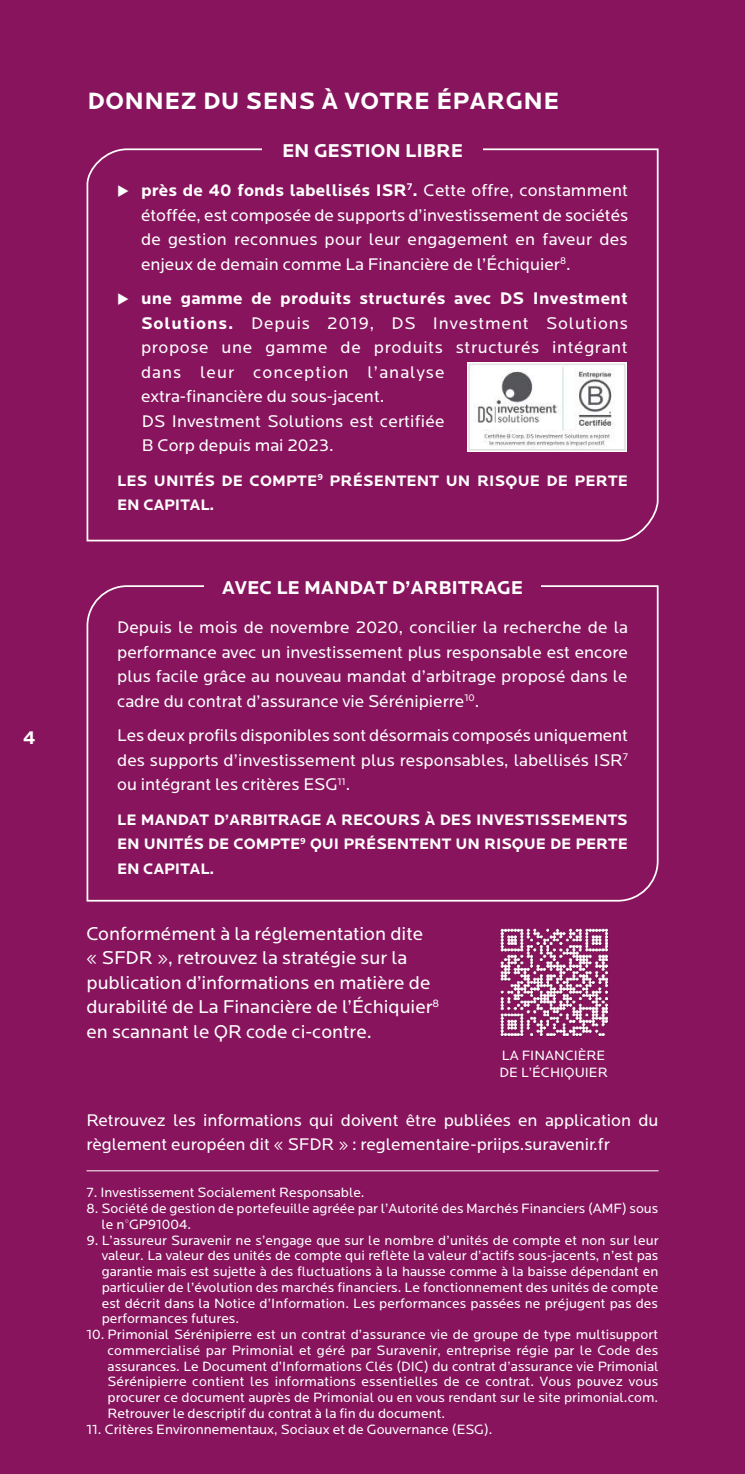
<style>
.page{position:relative;width:745px;height:1474px;background:#fff}
.page>*{position:absolute;margin:0;border:0;box-sizing:border-box;transform-origin:0 0}
.t1{font:700 24.5px "Locator";letter-spacing:.02em;color:#fff}
.t2{font:19.25px/24.5px "Locator";color:#fff}
.t3{font:700 19.25px "Locator";color:#fff}
.t4{font:17.5px/24.5px "Locator";color:#fff;text-align:justify}
.t5{font:17.5px/24.5px "Locator";letter-spacing:.035em;color:#fff}
.t6{font:700 15.75px/24.5px "Locator";color:#fff}
.t7{font:14px/15.8px "Locator";color:#fff}
.s1{font-weight:700}
</style>
<div class="page">
<div style="left:0;top:0;width:744px;height:1473px;background:#88145d"></div>
<hr style="left:86px;top:1170px;width:572px;height:1px;background:#fff">
<svg style="left:86px;top:148px;width:573px;height:394px"></svg>
<div style="left:262px;top:122px;width:220px;height:50px;background:#88145d"></div>
<svg style="left:86px;top:585px;width:573px;height:317px"></svg>
<div style="left:204px;top:560px;width:336px;height:47px;background:#88145d"></div>
<img style="left:466px;top:362px;width:160px;height:89px">
<img style="left:500px;top:928px;width:109px;height:109px">
<h2 class="t3" style="left:23px;top:728px;width:14px">4</h2>
<h1 class="t1" style="left:88px;top:88px;width:472px">DONNEZ DU SENS À VOTRE ÉPARGNE</h1>
<h2 class="t3" style="left:282px;top:140px;width:182px">EN GESTION LIBRE</h2>
<p class="t4" style="left:141px;top:178px;width:488px;text-indent:-24px">◆ <span class="s1">près de 40 fonds labellisés ISR</span><sup>7</sup><span class="s1">.</span> Cette offre, constamment étoffée, est composée de supports d’investissement de sociétés de gestion reconnues pour leur engagement en faveur des enjeux de demain comme La Financière de l’Échiquier<sup>8</sup>.</p>
<p class="t5" style="left:141px;top:286px;width:488px;text-indent:-24px">◆ <span class="s1">une gamme de produits structurés avec DS Investment Solutions.</span> Depuis 2019, DS Investment Solutions propose une gamme de produits structurés intégrant dans leur conception l’analyse<br>extra-financière du sous-jacent.<br>DS Investment Solutions est certifiée<br>B Corp depuis mai 2023.</p>
<p class="t6" style="left:117px;top:468px;width:512px">LES UNITÉS DE COMPTE<sup>9</sup> PRÉSENTENT UN RISQUE DE PERTE<br>EN CAPITAL.</p>
<h2 class="t3" style="left:222px;top:577px;width:302px">AVEC LE MANDAT D’ARBITRAGE</h2>
<p class="t4" style="left:117px;top:615px;width:512px">Depuis le mois de novembre 2020, concilier la recherche de la performance avec un investissement plus responsable est encore plus facile grâce au nouveau mandat d’arbitrage proposé dans le cadre du contrat d’assurance vie Sérénipierre<sup>10</sup>.</p>
<p class="t4" style="left:117px;top:723px;width:512px">Les deux profils disponibles sont désormais composés uniquement des supports d’investissement plus responsables, labellisés ISR<sup>7 </sup>ou intégrant les critères ESG<sup>11</sup>.</p>
<p class="t6" style="left:117px;top:807px;width:512px;text-align:justify">LE MANDAT D’ARBITRAGE A RECOURS À DES INVESTISSEMENTS EN UNITÉS DE COMPTE<sup>9</sup> QUI PRÉSENTENT UN RISQUE DE PERTE EN CAPITAL.</p>
<h2 class="t2" style="left:86px;top:921px;width:354px">Conformément à la réglementation dite « SFDR », retrouvez la stratégie sur la publication d’informations en matière de durabilité de La Financière de l’Échiquier<sup>8 </sup>en scannant le QR code ci-contre.</h2>
<p class="t7" style="left:499px;top:1046px;width:109px;line-height:17.5px">LA FINANCIÈRE<br>DE L’ÉCHIQUIER</p>
<p class="t4" style="left:86px;top:1107px;width:573px">Retrouvez les informations qui doivent être publiées en application du règlement européen dit « SFDR » : reglementaire-priips.suravenir.fr</p>
<p class="t7" style="left:87px;top:1184px;width:279px">7. Investissement Socialement Responsable.</p>
<p class="t7" style="left:102px;top:1200px;width:558px;text-indent:-15px">8. Société de gestion de portefeuille agréée par l’Autorité des Marchés Financiers (AMF) sous le n°GP91004.</p>
<p class="t7" style="left:102px;top:1231px;width:558px;text-align:justify;text-indent:-15px">9. L’assureur Suravenir ne s’engage que sur le nombre d’unités de compte et non sur leur valeur. La valeur des unités de compte qui reflète la valeur d’actifs sous-jacents, n’est pas garantie mais est sujette à des fluctuations à la hausse comme à la baisse dépendant en particulier de l’évolution des marchés financiers. Le fonctionnement des unités de compte est décrit dans la Notice d’Information. Les performances passées ne préjugent pas des performances futures.</p>
<p class="t7" style="left:107px;top:1326px;width:552px;text-align:justify;text-indent:-21px">10. Primonial Sérénipierre est un contrat d’assurance vie de groupe de type multisupport commercialisé par Primonial et géré par Suravenir, entreprise régie par le Code des assurances. Le Document d’Informations Clés (DIC) du contrat d’assurance vie Primonial Sérénipierre contient les informations essentielles de ce contrat. Vous pouvez vous procurer ce document auprès de Primonial ou en vous rendant sur le site primonial.com.<br>Retrouver le descriptif du contrat à la fin du document.</p>
<p class="t7" style="left:87px;top:1420px;width:407px">11. Critères Environnementaux, Sociaux et de Gouvernance (ESG).</p>
</div>
